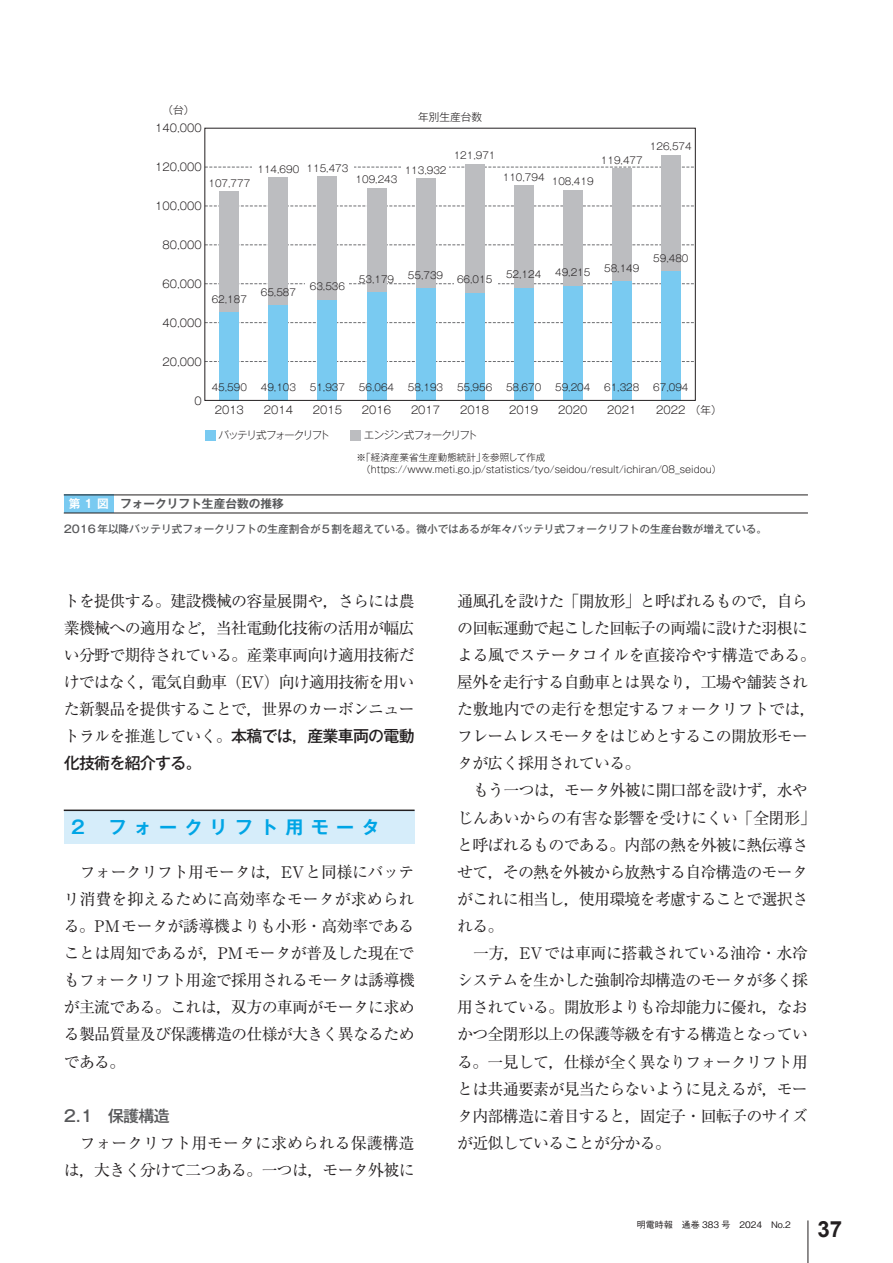
<style>
.page{position:relative;width:893px;height:1263px;background:#fff}
.page>*{position:absolute;margin:0;border:0;box-sizing:border-box;transform-origin:0 0}
.t1{font:700 22.35px "Arial";color:#231f20}
._2_大見出し{font:700 18px "Gothic MB101 Pr 6 N De";letter-spacing:.4em;color:#00a5e5}
.a_本文{font:15.9px/27.2px "Ryumin Pr 6 N";letter-spacing:-.045em;color:#231f20;text-align:justify}
.a_本文-2{font:15.9px/27.2px "Ryumin Pr 6 N";color:#231f20;text-align:right}
._3_中見出し{font:500 15.9px "Gothic MB101 Pr 6 N";color:#57585a}
.キャプション_タイトル{font:700 11.7px "Gothic MB101 Pr 6 N De";color:#57585a}
.キャプション_図表番号{font:700 11.7px "Gothic MB101 Pr 6 N De";color:#fff}
.t2{font:300 10.65px "Gothic MB101 Pr 6 N";color:#231f20}
.キャプション_サブ{font:500 10.65px "Gothic MB101 Pr 6 N";color:#57585a}
.t3{font:300 10.65px "Gothic MB101 Pr 6 N";letter-spacing:-.14em;color:#231f20}
.t4{font:300 10.65px "Gothic MB101 Pr 6 N";letter-spacing:-.085em;color:#231f20}
.t5{font:300 9.6px/11.6px "Gothic MB101 Pr 6 N";color:#231f20}
.t6{font:500 9px "Gothic BBB Pro";color:#231f20}
.s1{font-weight:700}
.s2{font-family:"Gothic MB101 Pr 6 N";font-weight:500}
</style>
<div class="page">
<hr style="left:808px;top:1220px;width:1px;height:43px;background:#231f20">
<div style="left:64px;top:810px;width:351px;height:33px;background:#d6edfa"></div>
<hr style="left:64px;top:809px;width:351px;height:2px;background:#231f20">
<svg style="left:207px;top:167px;width:486px;height:1px"></svg>
<svg style="left:207px;top:206px;width:486px;height:1px"></svg>
<svg style="left:207px;top:245px;width:486px;height:1px"></svg>
<svg style="left:207px;top:283px;width:486px;height:1px"></svg>
<svg style="left:207px;top:322px;width:486px;height:1px"></svg>
<svg style="left:207px;top:361px;width:486px;height:1px"></svg>
<div style="left:305px;top:279px;width:44px;height:9px;background:#fff"></div>
<div style="left:454px;top:279px;width:43px;height:9px;background:#fff"></div>
<div style="left:220px;top:312px;width:19px;height:88px;background:#79caf1"></div>
<div style="left:220px;top:191px;width:19px;height:121px;background:#bcbdc0"></div>
<div style="left:269px;top:305px;width:19px;height:95px;background:#79caf1"></div>
<div style="left:269px;top:178px;width:19px;height:127px;background:#bcbdc0"></div>
<div style="left:318px;top:300px;width:19px;height:100px;background:#79caf1"></div>
<div style="left:318px;top:176px;width:19px;height:124px;background:#bcbdc0"></div>
<div style="left:367px;top:292px;width:19px;height:108px;background:#79caf1"></div>
<div style="left:367px;top:188px;width:19px;height:104px;background:#bcbdc0"></div>
<div style="left:416px;top:288px;width:19px;height:112px;background:#79caf1"></div>
<div style="left:416px;top:179px;width:19px;height:109px;background:#bcbdc0"></div>
<div style="left:465px;top:292px;width:19px;height:108px;background:#79caf1"></div>
<div style="left:465px;top:164px;width:19px;height:128px;background:#bcbdc0"></div>
<div style="left:514px;top:287px;width:19px;height:113px;background:#79caf1"></div>
<div style="left:514px;top:185px;width:19px;height:102px;background:#bcbdc0"></div>
<div style="left:563px;top:285px;width:19px;height:115px;background:#79caf1"></div>
<div style="left:563px;top:190px;width:19px;height:95px;background:#bcbdc0"></div>
<div style="left:612px;top:281px;width:19px;height:119px;background:#79caf1"></div>
<div style="left:612px;top:168px;width:19px;height:113px;background:#bcbdc0"></div>
<div style="left:661px;top:271px;width:19px;height:129px;background:#79caf1"></div>
<div style="left:661px;top:155px;width:19px;height:116px;background:#bcbdc0"></div>
<div style="left:205px;top:128px;width:490px;height:273px;border:1px solid #231f20"></div>
<div style="left:252px;top:163px;width:101px;height:9px;background:#fff"></div>
<div style="left:402px;top:163px;width:47px;height:9px;background:#fff"></div>
<div style="left:205px;top:430px;width:10px;height:11px;background:#79caf1"></div>
<div style="left:350px;top:430px;width:11px;height:11px;background:#bcbdc0"></div>
<div style="left:64px;top:495px;width:50px;height:18px;background:#79caf1"></div>
<hr style="left:64px;top:495px;width:744px;height:1px;background:#231f20">
<hr style="left:64px;top:513px;width:744px;height:1px;background:#231f20">
<p class="t2" style="left:162px;top:101px;width:33px">（台）</p>
<p class="t2" style="left:155px;top:119px;width:48px">140,000</p>
<p class="t2" style="left:155px;top:158px;width:48px">120,000</p>
<p class="t2" style="left:155px;top:197px;width:48px">100,000</p>
<p class="t5" style="left:208px;top:177px;width:43px">107,777</p>
<p class="t2" style="left:418px;top:108px;width:65px">年別生産台数</p>
<p class="t5" style="left:257px;top:163px;width:43px">114,690</p>
<p class="t5" style="left:307px;top:162px;width:43px">115,473</p>
<p class="t5" style="left:356px;top:173px;width:43px">109,243</p>
<p class="t5" style="left:405px;top:164px;width:43px">113,932</p>
<p class="t5" style="left:454px;top:149px;width:43px">121,971</p>
<p class="t5" style="left:503px;top:170px;width:43px">110,794</p>
<p class="t5" style="left:552px;top:175px;width:43px">108,419</p>
<p class="t5" style="left:601px;top:154px;width:43px">119,477</p>
<p class="t5" style="left:650px;top:140px;width:43px">126,574</p>
<p class="t2" style="left:162px;top:236px;width:41px">80,000</p>
<p class="t2" style="left:162px;top:275px;width:41px">60,000</p>
<p class="t2" style="left:162px;top:314px;width:41px">40,000</p>
<p class="t5" style="left:212px;top:293px;width:37px">62,187</p>
<p class="t5" style="left:261px;top:286px;width:37px">65,587</p>
<p class="t5" style="left:310px;top:280px;width:37px">63,536</p>
<p class="t5" style="left:359px;top:272px;width:37px">53,179</p>
<p class="t5" style="left:408px;top:269px;width:37px">55,739</p>
<p class="t5" style="left:457px;top:273px;width:37px">66,015</p>
<p class="t5" style="left:506px;top:268px;width:37px">52,124</p>
<p class="t5" style="left:555px;top:266px;width:37px">49,215</p>
<p class="t5" style="left:604px;top:262px;width:37px">58,149</p>
<p class="t5" style="left:653px;top:251px;width:37px">59,480</p>
<p class="t2" style="left:162px;top:353px;width:41px">20,000</p>
<p class="t2" style="left:194px;top:392px;width:9px">0</p>
<p class="t5" style="left:212px;top:381px;width:37px">45,590</p>
<p class="t5" style="left:261px;top:381px;width:37px">49,103</p>
<p class="t5" style="left:310px;top:381px;width:37px">51,937</p>
<p class="t5" style="left:359px;top:381px;width:37px">56,064</p>
<p class="t5" style="left:408px;top:381px;width:37px">58,193</p>
<p class="t5" style="left:457px;top:381px;width:37px">55,956</p>
<p class="t5" style="left:506px;top:381px;width:37px">58,670</p>
<p class="t5" style="left:555px;top:381px;width:37px">59,204</p>
<p class="t5" style="left:604px;top:381px;width:37px">61,328</p>
<p class="t5" style="left:653px;top:381px;width:37px">67,094</p>
<p class="t2" style="left:215px;top:401px;width:31px">2013</p>
<p class="t2" style="left:264px;top:401px;width:31px">2014</p>
<p class="t2" style="left:313px;top:401px;width:31px">2015</p>
<p class="t2" style="left:362px;top:401px;width:31px">2016</p>
<p class="t2" style="left:411px;top:401px;width:31px">2017</p>
<p class="t2" style="left:460px;top:401px;width:31px">2018</p>
<p class="t2" style="left:509px;top:401px;width:31px">2019</p>
<p class="t2" style="left:558px;top:401px;width:31px">2020</p>
<p class="t2" style="left:607px;top:401px;width:31px">2021</p>
<p class="t2" style="left:656px;top:401px;width:67px">2022 （年）</p>
<p class="t4" style="left:364px;top:426px;width:115px">エンジン式フォークリフト</p>
<p class="t3" style="left:219px;top:426px;width:113px">バッテリ式フォークリフト</p>
<p class="t5" style="left:356px;top:451px;width:366px">※「経済産業省生産動態統計」を参照して作成<br>　（https://www.meti.go.jp/statistics/tyo/seidou/result/ichiran/08_seidou）</p>
<p class="キャプション_図表番号" style="left:69px;top:494px;width:42px">第1図</p>
<p class="キャプション_タイトル" style="left:120px;top:494px;width:165px">フォークリフト生産台数の推移</p>
<p class="キャプション_サブ" style="left:64px;top:520px;width:705px">2016年以降バッテリ式フォークリフトの生産割合が5割を超えている。微小ではあるが年々バッテリ式フォークリフトの生産台数が増えている。</p>
<p class="a_本文" style="left:64px;top:586px;width:352px">トを提供する。建設機械の容量展開や<span class="s1">，</span>さらには農業機械への適用など<span class="s1">，</span>当社電動化技術の活用が幅広い分野で期待されている。産業車両向け適用技術だけではなく<span class="s1">，</span>電気自動車（EV）向け適用技術を用いた新製品を提供することで<span class="s1">，</span>世界のカーボンニュートラルを推進していく。<span class="s2">本稿では，産業車両の電動化技術を紹介する。</span></p>
<p class="_2_大見出し" style="left:71px;top:812px;width:15px">2</p>
<p class="_2_大見出し" style="left:108px;top:812px;width:273px">フォークリフト用モータ</p>
<p class="a_本文" style="left:64px;top:857px;width:352px;text-indent:16px">フォークリフト用モータは<span class="s1">，</span>EVと同様にバッテリ消費を抑えるために高効率なモータが求められる。PMモータが誘導機よりも小形・高効率であることは周知であるが<span class="s1">，</span>PMモータが普及した現在でもフォークリフト用途で採用されるモータは誘導機が主流である。これは<span class="s1">，</span>双方の車両がモータに求める製品質量及び保護構造の仕様が大きく異なるためである。</p>
<p class="_3_中見出し" style="left:64px;top:1102px;width:107px">2.1 保護構造</p>
<p class="a_本文-2" style="left:64px;top:1128px;width:352px">フォークリフト用モータに求められる保護構造は<span class="s1">，</span>大きく分けて二つある。一つは<span class="s1">，</span>モータ外被に</p>
<p class="a_本文" style="left:457px;top:586px;width:360px;text-align:left">通風孔を設けた「開放形」と呼ばれるもので<span class="s1">，</span>自らの回転運動で起こした回転子の両端に設けた羽根による風でステータコイルを直接冷やす構造である。屋外を走行する自動車とは異なり<span class="s1">，</span>工場や舗装された敷地内での走行を想定するフォークリフトでは<span class="s1">，</span>フレームレスモータをはじめとするこの開放形モータが広く採用されている。</p>
<p class="a_本文" style="left:457px;top:776px;width:360px;text-align:left;text-indent:16px">もう一つは<span class="s1">，</span>モータ外被に開口部を設けず<span class="s1">，</span>水やじんあいからの有害な影響を受けにくい「全閉形」と呼ばれるものである。内部の熱を外被に熱伝導させて<span class="s1">，</span>その熱を外被から放熱する自冷構造のモータがこれに相当し<span class="s1">，</span>使用環境を考慮することで選択される。</p>
<p class="a_本文" style="left:457px;top:939px;width:352px;text-indent:16px">一方<span class="s1">，</span>EVでは車両に搭載されている油冷・水冷システムを生かした強制冷却構造のモータが多く採用されている。開放形よりも冷却能力に優れ<span class="s1">，</span>なおかつ全閉形以上の保護等級を有する構造となっている。一見して<span class="s1">，</span>仕様が全く異なりフォークリフト用とは共通要素が見当たらないように見えるが<span class="s1">，</span>モータ内部構造に着目すると<span class="s1">，</span>固定子・回転子のサイズが近似していることが分かる。</p>
<p class="t6" style="left:637px;top:1218px;width:156px">明電時報　通巻 383 号　2024　No.2</p>
<h1 class="t1" style="left:817px;top:1213px;width:26px">37</h1>
</div>
